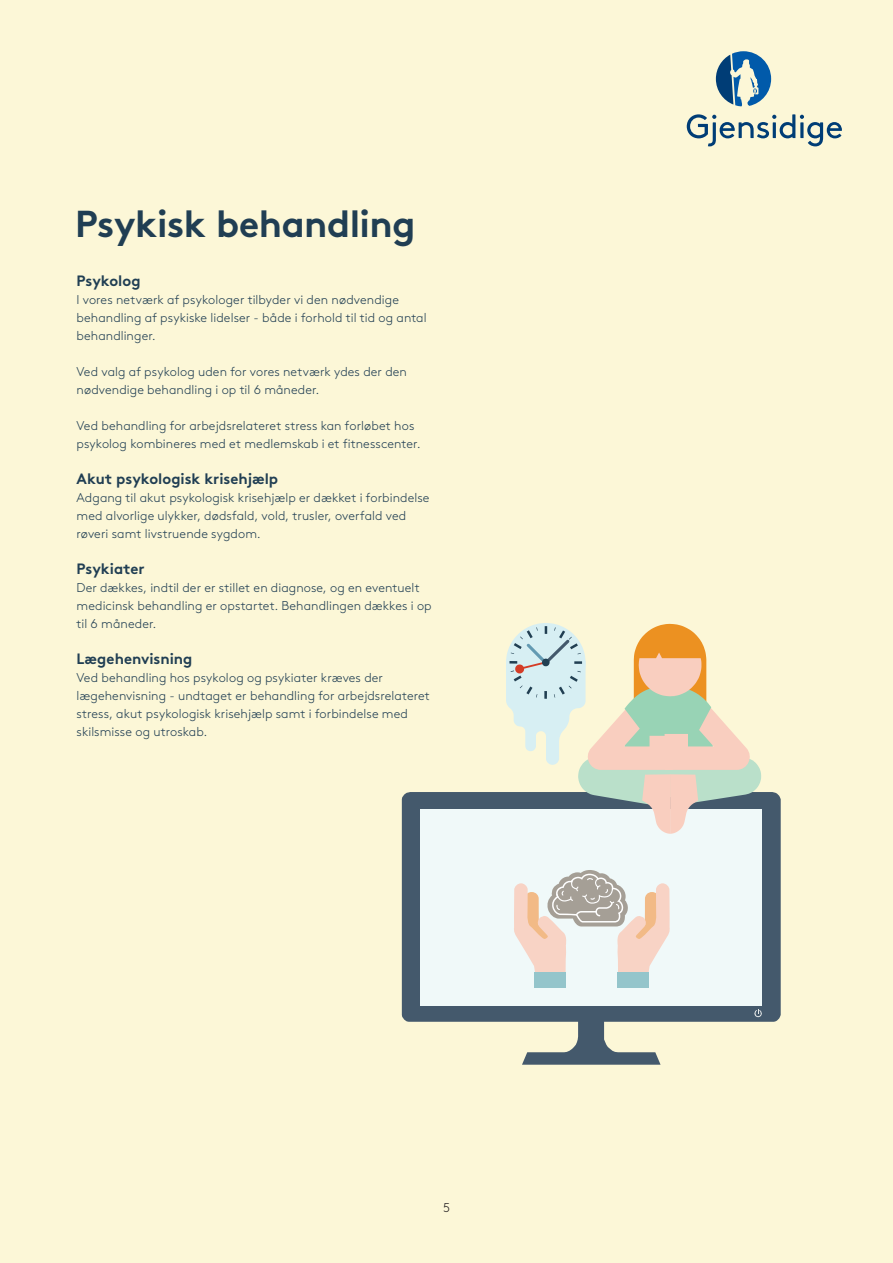
<style>
.page{position:relative;width:893px;height:1263px;background:#fcf7d7}
.page>*{position:absolute;margin:0;border:0;box-sizing:border-box;transform-origin:0 0}
.t1{font:700 37.5px "Gjen Brown OT";letter-spacing:-.01em;color:#203e53}
.t2{font:15px "Gjen Brown OT Bold Alt";color:#203e53}
.t3{font:300 12.75px/18px "Gjen Brown OT";letter-spacing:.01em;color:#203e53}
.t4{font:300 12.75px "Gjen Brown OT";color:#231f20}
</style>
<div class="page">
<svg style="left:687px;top:114px;width:155px;height:32px"></svg>
<svg style="left:716px;top:51px;width:55px;height:55px"></svg>
<div style="left:402px;top:792px;width:379px;height:230px;background:#44596c"></div>
<div style="left:421px;top:808px;width:341px;height:197px;background:#f0f9f9"></div>
<svg style="left:522px;top:1020px;width:139px;height:45px"></svg>
<svg style="left:754px;top:1010px;width:8px;height:7px"></svg>
<div style="left:535px;top:972px;width:31px;height:16px;background:#94c5cb"></div>
<div style="left:618px;top:972px;width:31px;height:16px;background:#94c5cb"></div>
<svg style="left:514px;top:870px;width:156px;height:104px"></svg>
<svg style="left:506px;top:623px;width:255px;height:211px"></svg>
<h1 class="t1" style="left:75px;top:193px;width:342px">Psykisk behandling</h1>
<p class="t2" style="left:77px;top:268px;width:66px">Psykolog</p>
<p class="t3" style="left:77px;top:289px;width:352px">I vores netværk af psykologer tilbyder vi den nødvendige behandling af psykiske lidelser - både i forhold til tid og antal behandlinger.</p>
<p class="t3" style="left:77px;top:362px;width:332px">Ved valg af psykolog uden for vores netværk ydes der den nødvendige behandling i op til 6 måneder.</p>
<p class="t3" style="left:77px;top:416px;width:346px">Ved behandling for arbejdsrelateret stress kan forløbet hos psykolog kombineres med et medlemskab i et fitnesscenter.</p>
<p class="t2" style="left:77px;top:466px;width:203px">Akut psykologisk krisehjælp</p>
<p class="t3" style="left:77px;top:487px;width:355px">Adgang til akut psykologisk krisehjælp er dækket i forbindelse med alvorlige ulykker, dødsfald, vold, trusler, overfald ved røveri samt livstruende sygdom.</p>
<p class="t2" style="left:77px;top:556px;width:70px">Psykiater</p>
<p class="t3" style="left:77px;top:577px;width:357px">Der dækkes, indtil der er stillet en diagnose, og en eventuelt medicinsk behandling er opstartet. Behandlingen dækkes i op til 6 måneder.</p>
<p class="t2" style="left:77px;top:646px;width:117px">Lægehenvisning</p>
<p class="t3" style="left:77px;top:667px;width:355px">Ved behandling hos psykolog og psykiater kræves der lægehenvisning - undtaget er behandling for arbejdsrelateret stress, akut psykologisk krisehjælp samt i forbindelse med skilsmisse og utroskab.</p>
<p class="t4" style="left:443px;top:1198px;width:8px">5</p>
</div>
